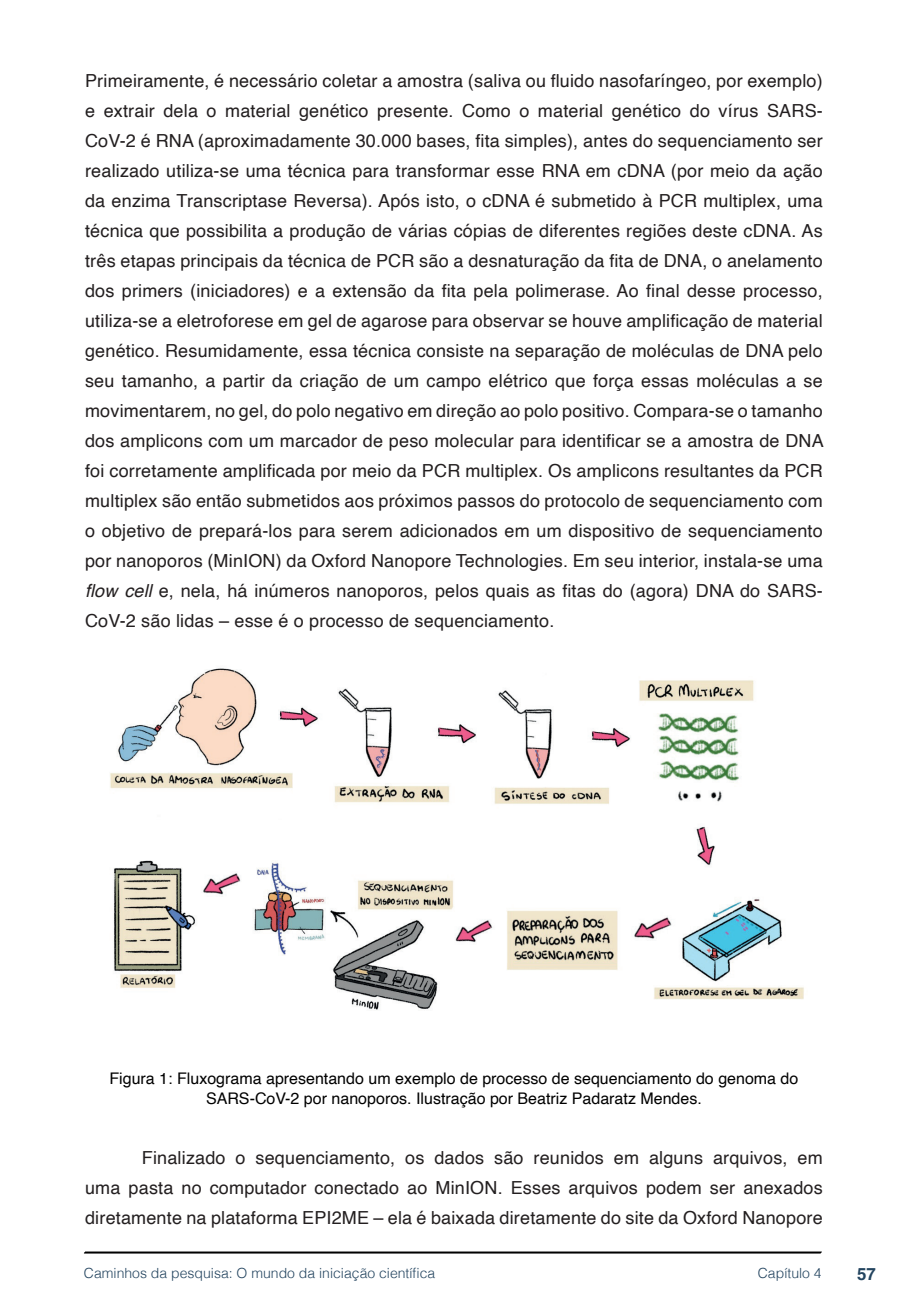
<style>
.page{position:relative;width:908px;height:1304px;background:#fff}
.page>*{position:absolute;margin:0;border:0;box-sizing:border-box;transform-origin:0 0}
.txt{font:18px/30px "Helvetica";letter-spacing:.01em;color:#231f20;text-align:justify}
.t1{font:700 16.8px "Helvetica";color:#23445f}
.imagens_graf_tab{font:16px/19.2px "Helvetica";color:#000;text-align:center}
.t2{font:300 14px "Helvetica";color:#23445f}
.s1{font-style:italic}
</style>
<div class="page">
<svg style="left:84px;top:1251px;width:737px;height:3px;background:#515151"></svg>
<img style="left:110px;top:668px;width:694px;height:342px">
<p class="txt" style="left:85px;top:66px;width:739px">Primeiramente, é necessário coletar a amostra (saliva ou fluido nasofaríngeo, por exemplo) e extrair dela o material genético presente. Como o material genético do vírus SARS-CoV-2 é RNA (aproximadamente 30.000 bases, fita simples), antes do sequenciamento ser realizado utiliza-se uma técnica para transformar esse RNA em cDNA (por meio da ação da enzima Transcriptase Reversa). Após isto, o cDNA é submetido à PCR multiplex, uma técnica que possibilita a produção de várias cópias de diferentes regiões deste cDNA. As três etapas principais da técnica de PCR são a desnaturação da fita de DNA, o anelamento dos primers (iniciadores) e a extensão da fita pela polimerase. Ao final desse processo, utiliza-se a eletroforese em gel de agarose para observar se houve amplificação de material genético. Resumidamente, essa técnica consiste na separação de moléculas de DNA pelo seu tamanho, a partir da criação de um campo elétrico que força essas moléculas a se movimentarem, no gel, do polo negativo em direção ao polo positivo. Compara-se o tamanho dos amplicons com um marcador de peso molecular para identificar se a amostra de DNA foi corretamente amplificada por meio da PCR multiplex. Os amplicons resultantes da PCR multiplex são então submetidos aos próximos passos do protocolo de sequenciamento com o objetivo de prepará-los para serem adicionados em um dispositivo de sequenciamento por nanoporos (MinION) da Oxford Nanopore Technologies. Em seu interior, instala-se uma <span class="s1">flow cell</span> e, nela, há inúmeros nanoporos, pelos quais as fitas do (agora) DNA do SARS-CoV-2 são lidas – esse é o processo de sequenciamento.</p>
<p class="imagens_graf_tab" style="left:109px;top:1070px;width:690px">Figura 1: Fluxograma apresentando um exemplo de processo de sequenciamento do genoma do<br>SARS-CoV-2 por nanoporos. Ilustração por Beatriz Padaratz Mendes.</p>
<p class="txt" style="left:85px;top:1143px;width:738px;text-indent:57px">Finalizado o sequenciamento, os dados são reunidos em alguns arquivos, em uma pasta no computador conectado ao MinION. Esses arquivos podem ser anexados diretamente na plataforma EPI2ME – ela é baixada diretamente do site da Oxford Nanopore</p>
<p class="t2" style="left:84px;top:1261px;width:352px">Caminhos da pesquisa: O mundo da iniciação científica</p>
<p class="t2" style="left:757px;top:1261px;width:65px">Capítulo 4</p>
<p class="t1" style="left:856px;top:1264px;width:20px">57</p>
</div>
